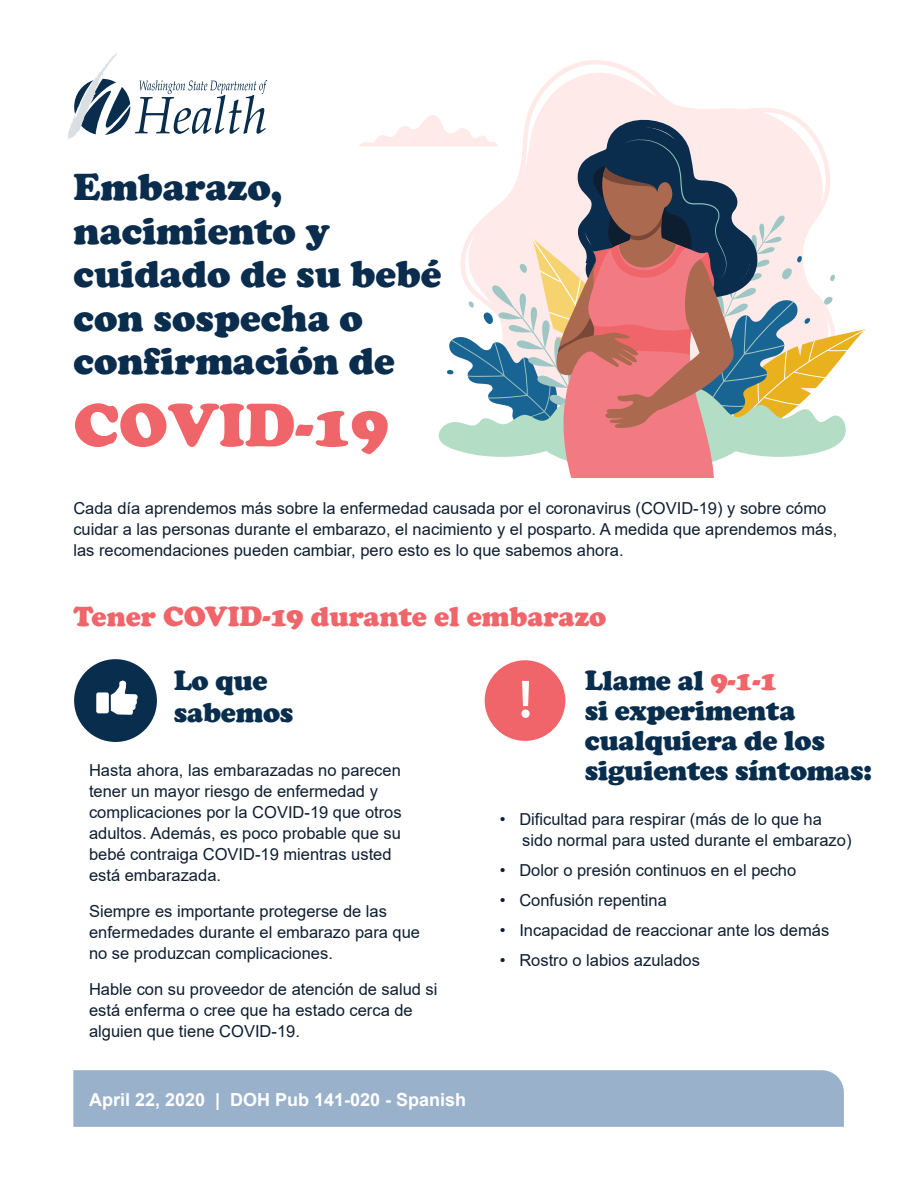
<style>
.page{position:relative;width:918px;height:1188px;background:#fff}
.page>*{position:absolute;margin:0;border:0;box-sizing:border-box;transform-origin:0 0}
.t1{font:60px "Cooper Black Std";color:#f06569}
.t2{font:600 54px "Myriad Pro";color:#fff}
.t3{font:900 39px/43.5px "Cooper";color:#0a2c4d}
.t4{font:900 28.5px/30px "Cooper";letter-spacing:-.01em;color:#082d4d}
.t5{font:900 28.5px "Cooper";color:#f06569}
.t6{font:700 18px "Arial";color:#fff}
.t7{font:16.5px/21px "Arial";color:#0e1e31}
.s1{color:#f06569}
</style>
<div class="page">
<div style="left:485px;top:660px;width:80px;height:81px;background:#f06569;border-radius:50%"></div>
<div style="left:74px;top:659px;width:83px;height:83px;background:#082d4d;border-radius:50%"></div>
<svg style="left:529px;top:70px;width:254px;height:41px"></svg>
<svg style="left:359px;top:111px;width:507px;height:367px"></svg>
<div style="left:73px;top:1070px;width:771px;height:57px;background:#99b1cb"></div>
<div style="left:96px;top:692px;width:13px;height:21px;background:#fff;border-radius:2px"></div>
<svg style="left:111px;top:680px;width:27px;height:35px"></svg>
<svg style="left:68px;top:52px;width:199px;height:87px"></svg>
<h3 class="t3" style="left:74px;top:165px;width:370px">Embarazo, nacimiento y cuidado de su bebé con sospecha o confirmación de</h3>
<h1 class="t1" style="left:74px;top:389px;width:317px">COVID-19</h1>
<p class="t7" style="left:73px;top:497px;width:765px">Cada día aprendemos más sobre la enfermedad causada por el coronavirus (COVID-19) y sobre cómo cuidar a las personas durante el embarazo, el nacimiento y el posparto. A medida que aprendemos más, las recomendaciones pueden cambiar, pero esto es lo que sabemos ahora.</p>
<h3 class="t5" style="left:73px;top:600px;width:535px">Tener COVID-19 durante el embarazo</h3>
<h3 class="t4" style="left:174px;top:665px;width:121px;line-height:31.5px">Lo que sabemos</h3>
<h3 class="t4" style="left:585px;top:666px;width:289px">Llame al <span class="s1">9-1-1<br></span>si experimenta cualquiera de los siguientes síntomas:</h3>
<p class="t7" style="left:522px;top:809px;width:331px;text-indent:-23px">• Dificultad para respirar (más de lo que ha sido normal para usted durante el embarazo)</p>
<p class="t7" style="left:500px;top:860px;width:298px">• Dolor o presión continuos en el pecho</p>
<p class="t7" style="left:500px;top:890px;width:169px">• Confusión repentina</p>
<p class="t7" style="left:500px;top:920px;width:331px">• Incapacidad de reaccionar ante los demás</p>
<p class="t7" style="left:500px;top:950px;width:202px">• Rostro o labios azulados</p>
<h2 class="t2" style="left:519px;top:665px;width:15px">!</h2>
<p class="t7" style="left:89px;top:760px;width:314px">Hasta ahora, las embarazadas no parecen tener un mayor riesgo de enfermedad y complicaciones por la COVID-19 que otros adultos. Además, es poco probable que su bebé contraiga COVID-19 mientras usted está embarazada.</p>
<p class="t7" style="left:89px;top:901px;width:333px">Siempre es importante protegerse de las enfermedades durante el embarazo para que no se produzcan complicaciones.</p>
<p class="t7" style="left:89px;top:979px;width:350px">Hable con su proveedor de atención de salud si está enferma o cree que ha estado cerca de alguien que tiene COVID-19.</p>
<p class="t6" style="left:89px;top:1087px;width:379px">April 22, 2020 | DOH Pub 141-020 - Spanish</p>
</div>
